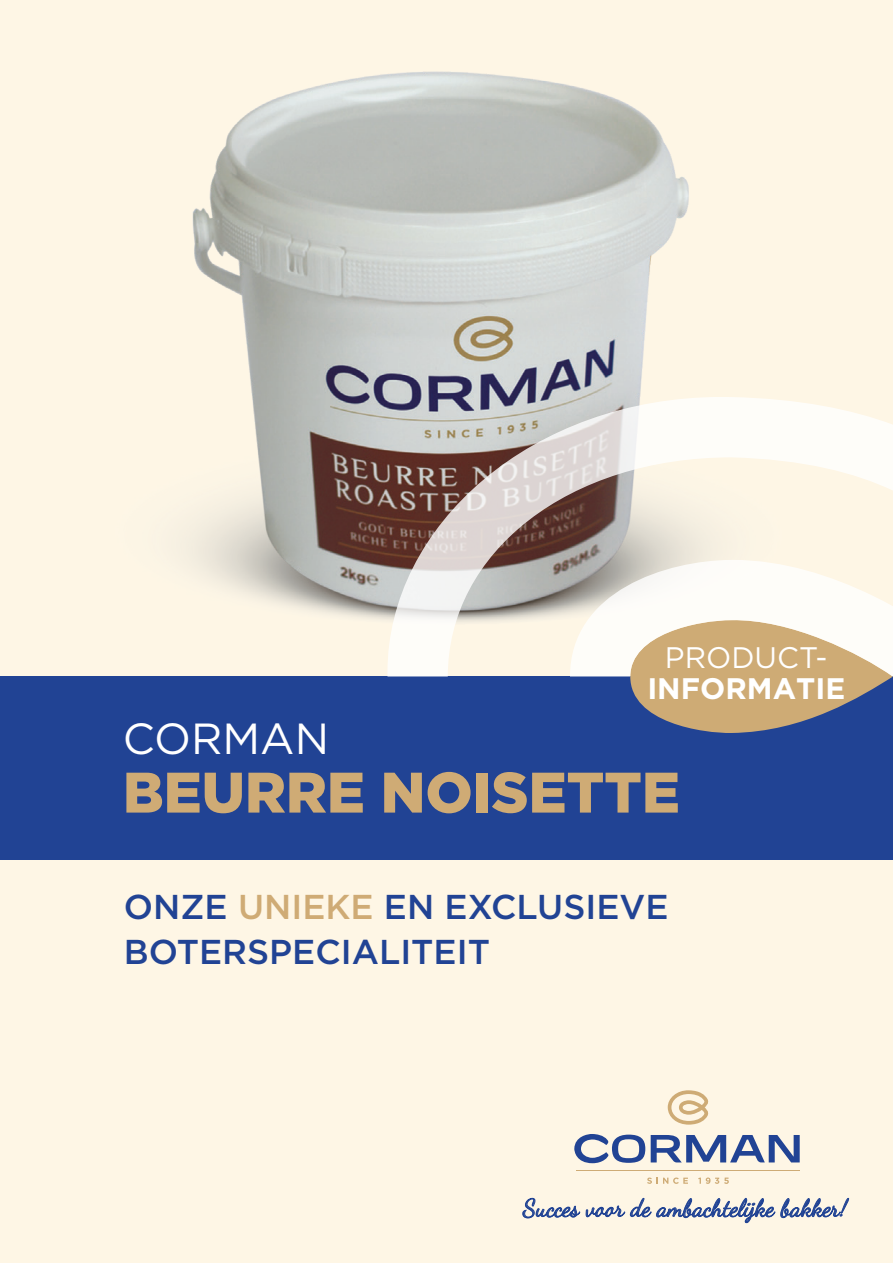
<style>
.page{position:relative;width:893px;height:1263px;background:#fef6e5}
.page>*{position:absolute;margin:0;border:0;box-sizing:border-box;transform-origin:0 0}
.t1{font:900 57px "Gotham";color:#cfab75}
.t2{font:43.5px "Gotham";color:#fff}
.t3{font:500 34.5px/45px "Gotham";color:#214394}
.t4{font:700 29.7px "Gotham";color:#fff}
.t5{font:29.7px "Gotham";color:#fff}
.t6{font:24.3px "Dancing Script OT";color:#214394}
.s1{color:#cfab75}
</style>
<div class="page">
<div style="left:0;top:677px;width:893px;height:183px;background:#214394"></div>
<svg style="left:699px;top:730px;width:66px;height:3px"></svg>
<svg style="left:668px;top:1090px;width:41px;height:35px"></svg>
<svg style="left:651px;top:1135px;width:149px;height:27px"></svg>
<svg style="left:574px;top:1134px;width:71px;height:29px"></svg>
<svg style="left:647px;top:1177px;width:41px;height:7px"></svg>
<svg style="left:698px;top:1177px;width:31px;height:7px"></svg>
<hr style="left:576px;top:1170px;width:224px;height:1px;background:#ceab75">
<svg style="left:523px;top:1198px;width:57px;height:20px"></svg>
<svg style="left:586px;top:1198px;width:263px;height:25px"></svg>
<img style="left:19px;top:71px;width:873px;height:659px">
<img style="left:387px;top:397px;width:506px;height:280px">
<p class="t5" style="left:665px;top:641px;width:164px">PRODUCT-</p>
<p class="t4" style="left:647px;top:672px;width:199px">INFORMATIE</p>
<p class="t2" style="left:123px;top:715px;width:208px">CORMAN</p>
<h1 class="t1" style="left:123px;top:759px;width:558px">BEURRE NOISETTE</h1>
<p class="t3" style="left:124px;top:883px;width:546px">ONZE <span class="s1">UNIEKE</span> EN EXCLUSIEVE<br>BOTERSPECIALITEIT</p>
<p class="t6" style="left:523px;top:1193px;width:327px">Succes voor de ambachtelijke bakker!</p>
</div>
